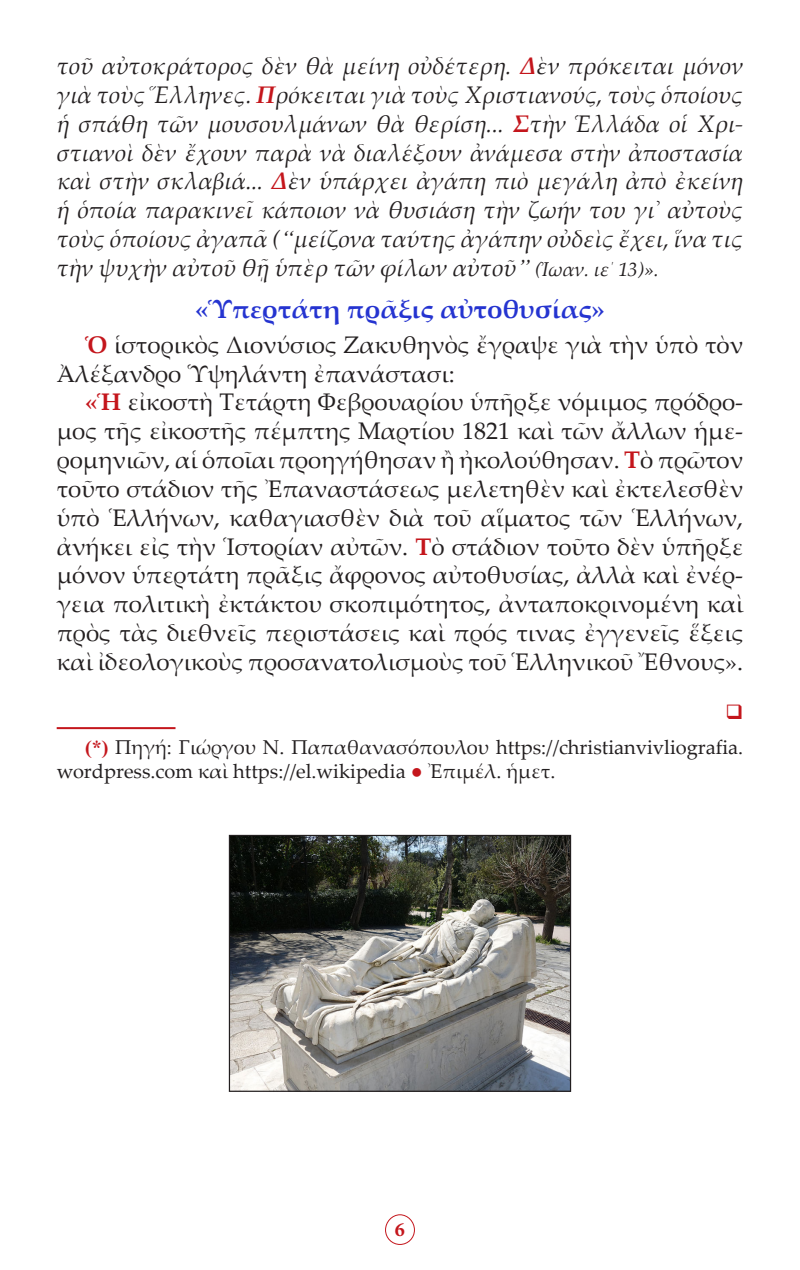
<style>
.page{position:relative;width:800px;height:1270px;background:#fff}
.page>*{position:absolute;margin:0;border:0;box-sizing:border-box;transform-origin:0 0}
.t1{font:700 26px "Palatino Linotype";color:#2534d0}
.t2{font:24px/28.8px "Palatino Linotype";color:#231f20}
.t3{font:italic 24px/28.8px "Palatino Linotype";letter-spacing:-.01em;color:#231f20;text-align:justify}
.t4{font:20px/24px "Palatino Linotype";color:#231f20}
.t5{font:700 20px "Minion Pro";color:#c4161c}
.s1{font-weight:700;color:#c4161c}
.s2{font-family:"CTOS New Times Italic Test 1";font-style:normal}
.s3{font-size:20px}
.s4{font-family:"CTOS New Times Bold Test 1";color:#c4161c}
</style>
<div class="page">
<div style="left:385px;top:1214px;width:30px;height:31px;border:1px solid #c4161c;border-radius:50%"></div>
<img style="left:231px;top:837px;width:338px;height:253px">
<div style="left:229px;top:835px;width:342px;height:257px;border:1px solid #231f20"></div>
<hr style="left:57px;top:727px;width:119px;height:2px;background:#c4161c">
<p class="t3" style="left:57px;top:51px;width:688px">τοῦ αὐτοκράτορος δὲν θὰ μείνη οὐδέτερη. <span class="s1">Δ</span>ὲν πρόκειται μόνον γιὰ τοὺς Ἕλληνες. <span class="s1">Π</span>ρόκειται γιὰ τοὺς Χριστιανούς, τοὺς ὁποίους ἡ σπάθη τῶν μουσουλμάνων θὰ θερίση... <span class="s1">Σ</span>τὴν Ἑλλάδα οἱ Χρι&shy;στιανοὶ δὲν ἔχουν παρὰ νὰ διαλέξουν ἀνάμεσα στὴν ἀποστασία καὶ στὴν σκλαβιά... <span class="s1">Δ</span>ὲν ὑπάρχει ἀγάπη πιὸ μεγάλη ἀπὸ ἐκείνη ἡ ὁποία παρακινεῖ κάποιον νὰ θυσιάση τὴν ζωήν του γι᾿ αὐτοὺς τοὺς ὁποίους ἀγαπᾶ (<span class="s2">“</span>μείζονα ταύτης ἀγάπην οὐδεὶς ἔχει, ἵνα τις τὴν ψυχὴν αὐτοῦ θῇ ὑπὲρ τῶν φίλων αὐτοῦ<span class="s2">”</span> <span class="s3">(Ἰωαν. ιε΄ 13)».</span></p>
<p class="t1" style="left:195px;top:291px;width:411px">«Ὑπερτάτη πρᾶξις αὐτοθυσίας»</p>
<p class="t2" style="left:57px;top:329px;width:688px;text-indent:28px"><span class="s1">Ὁ</span> ἱστορικὸς Διονύσιος Ζακυθηνὸς ἔγραψε γιὰ τὴν ὑπὸ τὸν<br>Ἀλέξανδρο Ὑψηλάντη ἐπανάστασι:</p>
<p class="t2" style="left:57px;top:387px;width:688px;text-align:justify;text-indent:28px"><span class="s1">«Ἡ</span> εἰκοστὴ Τετάρτη Φεβρουαρίου ὑπῆρξε νόμιμος πρόδρο&shy;μος τῆς εἰκοστῆς πέμπτης Μαρτίου 1821 καὶ τῶν ἄλλων ἡμε&shy;ρομηνιῶν, αἱ ὁποῖαι προηγήθησαν ἢ ἠκολούθησαν. <span class="s1">Τ</span>ὸ πρῶτον τοῦτο στάδιον τῆς Ἐπαναστάσεως μελετηθὲν καὶ ἐκτελεσθὲν ὑπὸ Ἑλλήνων, καθαγιασθὲν διὰ τοῦ αἵματος τῶν Ἑλλήνων, ἀνήκει εἰς τὴν Ἱστορίαν αὐτῶν. <span class="s1">Τ</span>ὸ στάδιον τοῦτο δὲν ὑπῆρξε μόνον ὑπερτάτη πρᾶξις ἄφρονος αὐτοθυσίας, ἀλλὰ καὶ ἐνέρ&shy;γεια πολιτικὴ ἐκτάκτου σκοπιμότητος, ἀνταποκρινομένη καὶ πρὸς τὰς διεθνεῖς περιστάσεις καὶ πρός τινας ἐγγενεῖς ἕξεις καὶ ἰδεολογικοὺς προσανατολισμοὺς τοῦ Ἑλληνικοῦ Ἔθνους».</p>
<p class="t4" style="left:57px;top:734px;width:688px;text-indent:28px"><span class="s4">(*)</span> Πηγή: Γιώργου Ν. Παπαθανασόπουλου https://christianvivliografia. wordpress.com καὶ https://el.wikipedia <span class="s1">●</span> Ἐπιμέλ. ἡμετ.</p>
<p class="t5" style="left:395px;top:1216px;width:11px">6</p>
</div>
